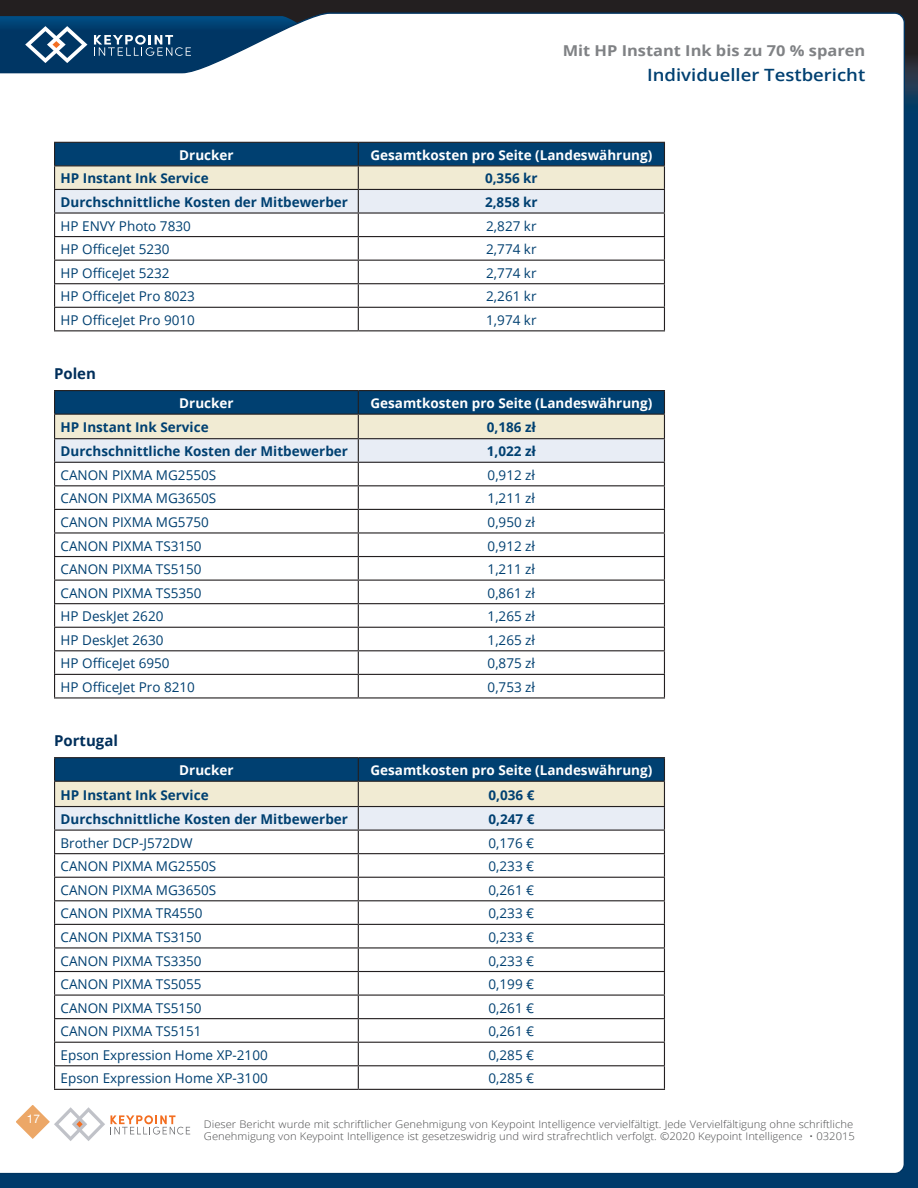
<style>
.page{position:relative;width:918px;height:1188px;background:#fff}
.page>*{position:absolute;margin:0;border:0;box-sizing:border-box;transform-origin:0 0}
.t1{font:600 16.95px "Open Sans";color:#004071;scale:1.09 1}
.t2{font:700 15px "Open Sans";color:#808285;scale:1.09 1}
.CTR_TABLE_HEAD_LEFT{font:700 15px "Open Sans";color:#002f5b}
.CTR_TABLE_TITLE{font:13.5px "Open Sans";color:#004071}
.CTR_TABLE_TITLE-2{font:700 13.5px "Open Sans";color:#004071}
.CTR_TABLE_HEAD_WHITE{font:700 13.5px "Open Sans";color:#fff}
.t3{font:11.85px "Helvetica Neue LT Pro";color:#fff}
.t4{font:300 10.5px/12px "Open Sans";color:#4b4c4d;scale:1.07 1}
</style>
<div class="page">
<div style="left:0;top:60px;width:918px;height:1128px;background:#003a6a"></div>
<div style="left:0;top:0;width:918px;height:72px;background:#231f20"></div>
<svg style="left:906px;top:58px;width:12px;height:42px"></svg>
<div style="left:0;top:12px;width:906px;height:1161px;background:#fff"></div>
<svg style="left:0;top:16px;width:353px;height:69px;background:#7292ac"></svg>
<svg style="left:9px;top:1098px;width:181px;height:47px;background:#f7eee7"></svg>
<svg style="left:54px;top:142px;width:611px;height:188px;background:#d0d8dc"></svg>
<hr style="left:54px;top:330px;width:304px;height:1px;background:#231f20">
<hr style="left:358px;top:330px;width:307px;height:1px;background:#231f20">
<hr style="left:54px;top:390px;width:304px;height:1px;background:#231f20">
<hr style="left:358px;top:390px;width:307px;height:1px;background:#231f20">
<svg style="left:54px;top:391px;width:611px;height:306px;background:#dee2e5"></svg>
<hr style="left:54px;top:697px;width:304px;height:2px;background:#231f20">
<hr style="left:358px;top:697px;width:307px;height:2px;background:#231f20">
<hr style="left:54px;top:757px;width:304px;height:1px;background:#231f20">
<hr style="left:358px;top:757px;width:307px;height:1px;background:#231f20">
<svg style="left:54px;top:758px;width:611px;height:331px;background:#dfe3e6"></svg>
<hr style="left:54px;top:1089px;width:304px;height:1px;background:#231f20">
<hr style="left:358px;top:1089px;width:307px;height:1px;background:#231f20">
<p class="t2" style="left:563px;top:40px;width:279px">Mit HP Instant Ink bis zu 70 % sparen</p>
<p class="t1" style="left:647px;top:63px;width:202px">Individueller Testbericht</p>
<p class="CTR_TABLE_HEAD_WHITE" style="left:179px;top:145px;width:56px">Drucker</p>
<p class="CTR_TABLE_HEAD_WHITE" style="left:370px;top:145px;width:283px">Gesamtkosten pro Seite (Landeswährung)</p>
<p class="CTR_TABLE_TITLE-2" style="left:61px;top:169px;width:150px">HP Instant Ink Service</p>
<p class="CTR_TABLE_TITLE-2" style="left:485px;top:169px;width:54px">0,356 kr</p>
<p class="CTR_TABLE_TITLE-2" style="left:61px;top:193px;width:289px">Durchschnittliche Kosten der Mitbewerber</p>
<p class="CTR_TABLE_TITLE-2" style="left:485px;top:193px;width:54px">2,858 kr</p>
<p class="CTR_TABLE_TITLE" style="left:61px;top:216px;width:132px">HP ENVY Photo 7830</p>
<p class="CTR_TABLE_TITLE" style="left:486px;top:216px;width:52px">2,827 kr</p>
<p class="CTR_TABLE_TITLE" style="left:61px;top:240px;width:111px">HP OfficeJet 5230</p>
<p class="CTR_TABLE_TITLE" style="left:486px;top:240px;width:52px">2,774 kr</p>
<p class="CTR_TABLE_TITLE" style="left:61px;top:264px;width:111px">HP OfficeJet 5232</p>
<p class="CTR_TABLE_TITLE" style="left:486px;top:264px;width:52px">2,774 kr</p>
<p class="CTR_TABLE_TITLE" style="left:61px;top:287px;width:136px">HP OfficeJet Pro 8023</p>
<p class="CTR_TABLE_TITLE" style="left:486px;top:287px;width:52px">2,261 kr</p>
<p class="CTR_TABLE_TITLE" style="left:61px;top:311px;width:136px">HP OfficeJet Pro 9010</p>
<p class="CTR_TABLE_TITLE" style="left:486px;top:311px;width:52px">1,974 kr</p>
<p class="CTR_TABLE_HEAD_LEFT" style="left:54px;top:363px;width:43px">Polen</p>
<p class="CTR_TABLE_HEAD_WHITE" style="left:179px;top:394px;width:56px">Drucker</p>
<p class="CTR_TABLE_HEAD_WHITE" style="left:370px;top:394px;width:283px">Gesamtkosten pro Seite (Landeswährung)</p>
<p class="CTR_TABLE_TITLE-2" style="left:61px;top:418px;width:150px">HP Instant Ink Service</p>
<p class="CTR_TABLE_TITLE-2" style="left:487px;top:418px;width:51px">0,186 zł</p>
<p class="CTR_TABLE_TITLE-2" style="left:61px;top:442px;width:289px">Durchschnittliche Kosten der Mitbewerber</p>
<p class="CTR_TABLE_TITLE-2" style="left:487px;top:442px;width:51px">1,022 zł</p>
<p class="CTR_TABLE_TITLE" style="left:61px;top:466px;width:157px">CANON PIXMA MG2550S</p>
<p class="CTR_TABLE_TITLE" style="left:488px;top:466px;width:49px">0,912 zł</p>
<p class="CTR_TABLE_TITLE" style="left:61px;top:489px;width:157px">CANON PIXMA MG3650S</p>
<p class="CTR_TABLE_TITLE" style="left:488px;top:489px;width:49px">1,211 zł</p>
<p class="CTR_TABLE_TITLE" style="left:61px;top:513px;width:150px">CANON PIXMA MG5750</p>
<p class="CTR_TABLE_TITLE" style="left:488px;top:513px;width:49px">0,950 zł</p>
<p class="CTR_TABLE_TITLE" style="left:61px;top:536px;width:143px">CANON PIXMA TS3150</p>
<p class="CTR_TABLE_TITLE" style="left:488px;top:536px;width:49px">0,912 zł</p>
<p class="CTR_TABLE_TITLE" style="left:61px;top:560px;width:143px">CANON PIXMA TS5150</p>
<p class="CTR_TABLE_TITLE" style="left:488px;top:560px;width:49px">1,211 zł</p>
<p class="CTR_TABLE_TITLE" style="left:61px;top:584px;width:143px">CANON PIXMA TS5350</p>
<p class="CTR_TABLE_TITLE" style="left:488px;top:584px;width:49px">0,861 zł</p>
<p class="CTR_TABLE_TITLE" style="left:61px;top:607px;width:104px">HP DeskJet 2620</p>
<p class="CTR_TABLE_TITLE" style="left:488px;top:607px;width:49px">1,265 zł</p>
<p class="CTR_TABLE_TITLE" style="left:61px;top:631px;width:104px">HP DeskJet 2630</p>
<p class="CTR_TABLE_TITLE" style="left:488px;top:631px;width:49px">1,265 zł</p>
<p class="CTR_TABLE_TITLE" style="left:61px;top:654px;width:111px">HP OfficeJet 6950</p>
<p class="CTR_TABLE_TITLE" style="left:488px;top:654px;width:49px">0,875 zł</p>
<p class="CTR_TABLE_TITLE" style="left:61px;top:678px;width:136px">HP OfficeJet Pro 8210</p>
<p class="CTR_TABLE_TITLE" style="left:488px;top:678px;width:49px">0,753 zł</p>
<p class="t3" style="left:27px;top:1111px;width:15px">17</p>
<p class="CTR_TABLE_HEAD_LEFT" style="left:54px;top:730px;width:65px">Portugal</p>
<p class="CTR_TABLE_HEAD_WHITE" style="left:179px;top:761px;width:56px">Drucker</p>
<p class="CTR_TABLE_HEAD_WHITE" style="left:370px;top:761px;width:283px">Gesamtkosten pro Seite (Landeswährung)</p>
<p class="CTR_TABLE_TITLE-2" style="left:61px;top:785px;width:150px">HP Instant Ink Service</p>
<p class="CTR_TABLE_TITLE-2" style="left:488px;top:785px;width:47px">0,036 €</p>
<p class="CTR_TABLE_TITLE-2" style="left:61px;top:810px;width:289px">Durchschnittliche Kosten der Mitbewerber</p>
<p class="CTR_TABLE_TITLE-2" style="left:488px;top:810px;width:47px">0,247 €</p>
<p class="CTR_TABLE_TITLE" style="left:61px;top:834px;width:134px">Brother DCP-J572DW</p>
<p class="CTR_TABLE_TITLE" style="left:489px;top:834px;width:47px">0,176 €</p>
<p class="CTR_TABLE_TITLE" style="left:61px;top:857px;width:157px">CANON PIXMA MG2550S</p>
<p class="CTR_TABLE_TITLE" style="left:489px;top:857px;width:47px">0,233 €</p>
<p class="CTR_TABLE_TITLE" style="left:61px;top:881px;width:157px">CANON PIXMA MG3650S</p>
<p class="CTR_TABLE_TITLE" style="left:489px;top:881px;width:47px">0,261 €</p>
<p class="CTR_TABLE_TITLE" style="left:61px;top:904px;width:144px">CANON PIXMA TR4550</p>
<p class="CTR_TABLE_TITLE" style="left:489px;top:904px;width:47px">0,233 €</p>
<p class="CTR_TABLE_TITLE" style="left:61px;top:928px;width:143px">CANON PIXMA TS3150</p>
<p class="CTR_TABLE_TITLE" style="left:489px;top:928px;width:47px">0,233 €</p>
<p class="CTR_TABLE_TITLE" style="left:61px;top:951px;width:143px">CANON PIXMA TS3350</p>
<p class="CTR_TABLE_TITLE" style="left:489px;top:951px;width:47px">0,233 €</p>
<p class="CTR_TABLE_TITLE" style="left:61px;top:975px;width:143px">CANON PIXMA TS5055</p>
<p class="CTR_TABLE_TITLE" style="left:489px;top:975px;width:47px">0,199 €</p>
<p class="CTR_TABLE_TITLE" style="left:61px;top:999px;width:143px">CANON PIXMA TS5150</p>
<p class="CTR_TABLE_TITLE" style="left:489px;top:999px;width:47px">0,261 €</p>
<p class="CTR_TABLE_TITLE" style="left:61px;top:1022px;width:143px">CANON PIXMA TS5151</p>
<p class="CTR_TABLE_TITLE" style="left:489px;top:1022px;width:47px">0,261 €</p>
<p class="CTR_TABLE_TITLE" style="left:61px;top:1046px;width:209px">Epson Expression Home XP-2100</p>
<p class="CTR_TABLE_TITLE" style="left:489px;top:1046px;width:47px">0,285 €</p>
<p class="CTR_TABLE_TITLE" style="left:61px;top:1069px;width:209px">Epson Expression Home XP-3100</p>
<p class="CTR_TABLE_TITLE" style="left:489px;top:1069px;width:47px">0,285 €</p>
<p class="t4" style="left:204px;top:1118px;width:610px">Dieser Bericht wurde mit schriftlicher Genehmigung von Keypoint Intelligence vervielfältigt. Jede Vervielfältigung ohne schriftliche<br>Genehmigung von Keypoint Intelligence ist gesetzeswidrig und wird strafrechtlich verfolgt. ©2020 Keypoint Intelligence • 032015</p>
</div>
